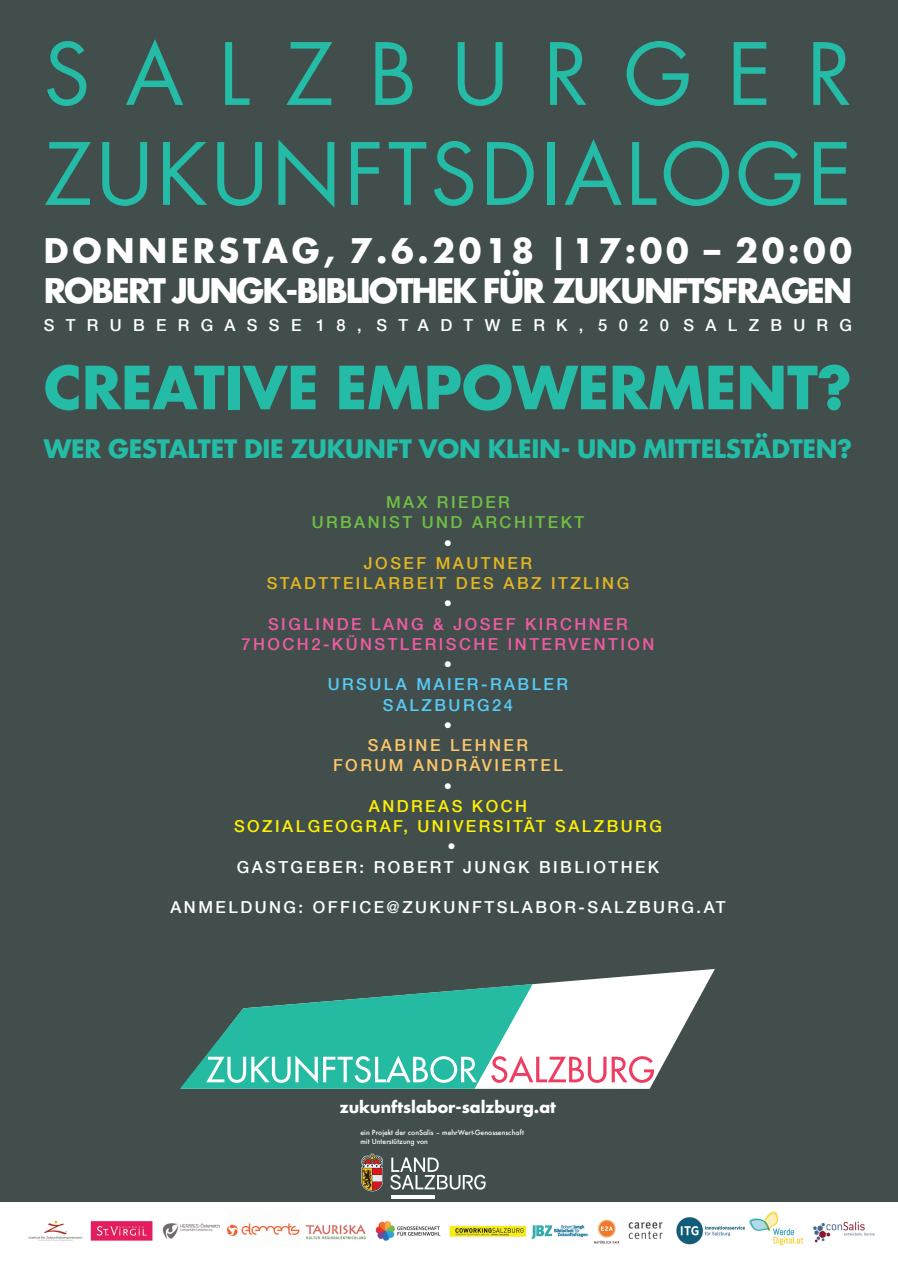
<style>
.page{position:relative;width:898px;height:1268px;background:#fff}
.page>*{position:absolute;margin:0;border:0;box-sizing:border-box;transform-origin:0 0}
.t1{font:83.25px/99.9px "Futura Std";letter-spacing:.04em;color:#24bca6}
.t2{font:700 57.75px "Futura Std";letter-spacing:-.005em;color:#24bca6}
.t3{font:700 33px/39.6px "Futura Std";letter-spacing:-.06em;color:#fff}
.t4{font:700 24.75px "Futura Std";letter-spacing:-.01em;color:#24bca6}
.t5{font:500 16.5px/20.2px "Helvetica Neue";letter-spacing:.15em;color:#fff;text-align:center}
.t6{font:500 16.5px/20.2px "Helvetica Neue";letter-spacing:.15em;color:#ef5ca3;text-align:center}
.t7{font:500 16.5px/20.2px "Helvetica Neue";letter-spacing:.15em;color:#fff101;text-align:center}
.t8{font:500 16.5px/20.2px "Helvetica Neue";letter-spacing:.15em;color:#e5b61f;text-align:center}
.t9{font:500 16.5px "Helvetica Neue";letter-spacing:.685em;color:#fff}
.t10{font:500 16.5px/20.2px "Helvetica Neue";letter-spacing:.15em;color:#71bf44;text-align:center}
.t11{font:500 16.5px/20.2px "Helvetica Neue";letter-spacing:.15em;color:#fec66a;text-align:center}
.t12{font:500 16.5px/20.2px "Helvetica Neue";letter-spacing:.15em;color:#56cbf5;text-align:center}
.t13{font:700 15.9px "Futura Std";color:#fff}
.t14{font:500 6.9px/8.9px "Futura";color:#fff}
</style>
<div class="page">
<div style="left:0;top:0;width:897px;height:1201px;background:#414e4c"></div>
<svg style="left:547px;top:969px;width:167px;height:114px"></svg>
<svg style="left:180px;top:983px;width:473px;height:105px"></svg>
<svg style="left:361px;top:1153px;width:22px;height:37px"></svg>
<svg style="left:391px;top:1195px;width:44px;height:3px"></svg>
<svg style="left:390px;top:1157px;width:95px;height:32px"></svg>
<img style="left:28px;top:1210px;width:846px;height:36px">
<h1 class="t1" style="left:44px;top:31px;width:809px">SALZBURGER<br>ZUKUNFTSDIALOGE</h1>
<h3 class="t3" style="left:44px;top:234px;width:809px">DONNERSTAG, 7.6.2018 |17:00 – 20:00<br>ROBERT JUNGK-BIBLIOTHEK FÜR ZUKUNFTSFRAGEN</h3>
<p class="t9" style="left:44px;top:315px;width:809px">STRUBERGASSE 18, STADTWERK, 5020 SALZBURG</p>
<h2 class="t2" style="left:44px;top:361px;width:809px">CREATIVE EMPOWERMENT?</h2>
<h3 class="t4" style="left:44px;top:437px;width:809px">WER GESTALTET DIE ZUKUNFT VON KLEIN- UND MITTELSTÄDTEN?</h3>
<p class="t10" style="left:311px;top:491px;width:274px">MAX RIEDER<br>URBANIST UND ARCHITEKT</p>
<p class="t5" style="left:443px;top:532px;width:10px">•</p>
<p class="t8" style="left:266px;top:552px;width:364px">JOSEF MAUTNER<br>STADTTEILARBEIT DES ABZ ITZLING</p>
<p class="t5" style="left:443px;top:592px;width:10px">•</p>
<p class="t6" style="left:241px;top:613px;width:414px">SIGLINDE LANG &amp; JOSEF KIRCHNER<br>7HOCH2-KÜNSTLERISCHE INTERVENTION</p>
<p class="t5" style="left:443px;top:653px;width:10px">•</p>
<p class="t12" style="left:327px;top:673px;width:242px">URSULA MAIER-RABLER<br>SALZBURG24</p>
<p class="t5" style="left:443px;top:714px;width:10px">•</p>
<p class="t11" style="left:333px;top:734px;width:231px">SABINE LEHNER<br>FORUM ANDRÄVIERTEL</p>
<p class="t5" style="left:443px;top:775px;width:10px">•</p>
<p class="t7" style="left:234px;top:795px;width:429px">ANDREAS KOCH<br>SOZIALGEOGRAF, UNIVERSITÄT SALZBURG</p>
<p class="t5" style="left:236px;top:835px;width:424px">•<br>GASTGEBER: ROBERT JUNGK BIBLIOTHEK</p>
<p class="t5" style="left:170px;top:896px;width:556px">ANMELDUNG: OFFICE@ZUKUNFTSLABOR-SALZBURG.AT</p>
<p class="t13" style="left:340px;top:1099px;width:217px">zukunftslabor-salzburg.at</p>
<p class="t14" style="left:360px;top:1127px;width:165px">ein Projekt der conSalis – mehrWert-Genossenschaft mit Unterstützung von</p>
</div>
